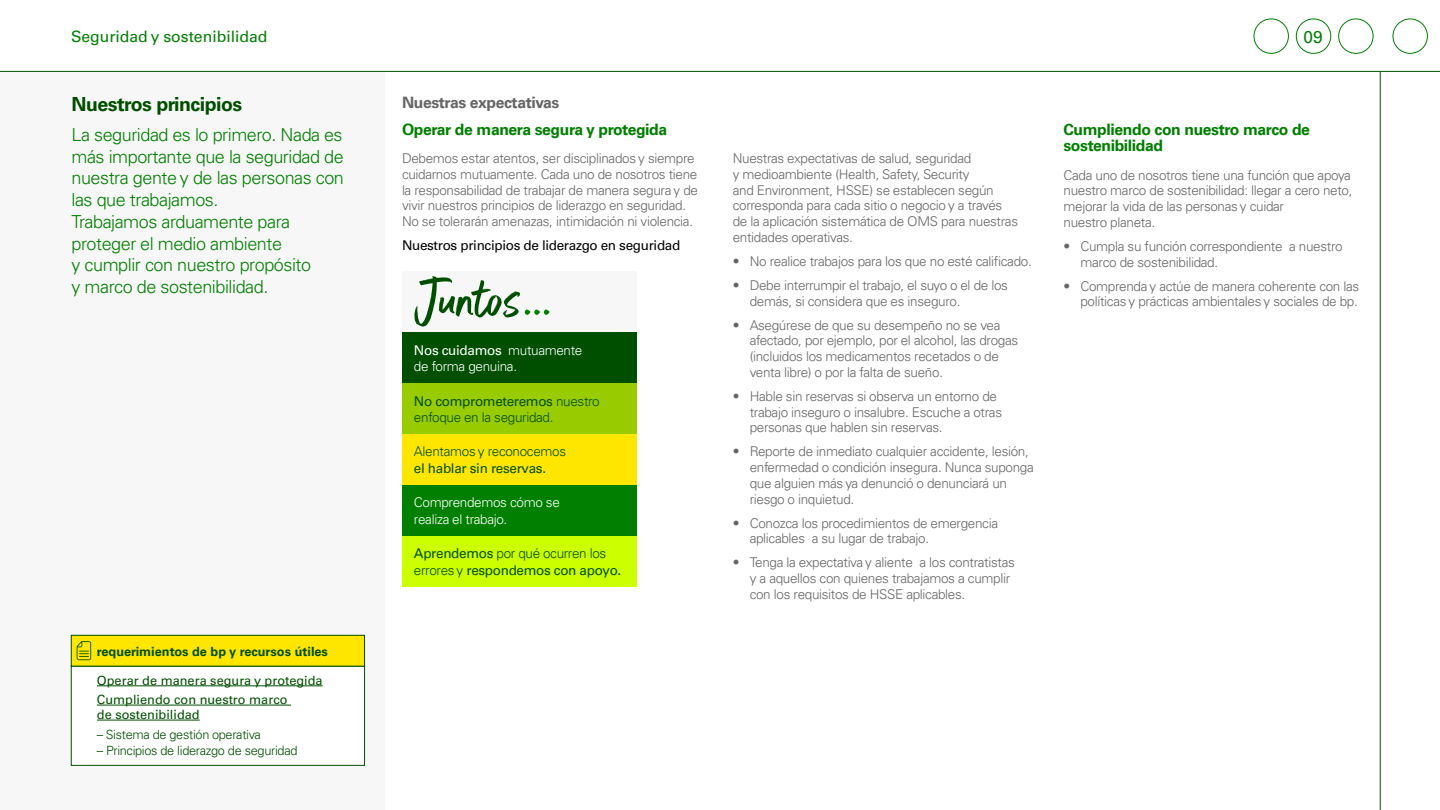
<style>
.page{position:relative;width:1440px;height:810px;background:#fff}
.page>*{position:absolute;margin:0;border:0;box-sizing:border-box;transform-origin:0 0}
.t1{font:64.72px "Better Timesforbp";color:#004f00}
.H_Headline_1_grey{font:700 19.5px "Universfor BP";letter-spacing:-.025em;color:#004f00}
.B_Body_copy_grey{font:300 18px/21.8px "Universfor BP";letter-spacing:-.025em;color:#007f00}
.t2{font:17.25px "Universfor BP";color:#007f00}
.H_Headline_1_grey-2{font:700 15.75px/16.5px "Universfor BP";letter-spacing:-.025em;color:#007f00}
.t3{font:15.75px "Universfor BP";color:#007f00}
.H_Headline_1_grey-3{font:700 15.75px "Universfor BP";letter-spacing:-.025em;color:#666}
.H_Headline_1_grey-4{font:300 13.5px/15.8px "Universfor BP";letter-spacing:-.025em;color:#666}
.B_Body_copy_grey-2{font:300 13.5px/15.8px "Universfor BP";letter-spacing:-.025em;color:#666}
.H_Headline_1_grey-5{font:300 13.5px/16.5px "Universfor BP";letter-spacing:-.025em;color:#004f00}
.H_Headline_1_grey-6{font:300 13.5px/16.5px "Universfor BP";letter-spacing:-.025em;color:#fff}
.H_Headline_1_grey-7{font:13.5px/16.5px "Universfor BP";letter-spacing:-.025em;color:#004f00}
.H_Headline_1_grey-8{font:13.5px "Universfor BP";letter-spacing:-.025em;color:#000}
.t4{font:12.75px/15px "Universfor BP";color:#004f00}
.H_Headline_1_grey-9{font:300 12.75px "Universfor BP";letter-spacing:-.025em;color:#004f00}
.t5{font:700 12.75px "Universfor BP";color:#004f00}
.s1{font-size:78.22px;color:#007f00}
.s2{font-weight:400}
.s3{font-weight:300}
</style>
<div class="page">
<div style="left:0;top:72px;width:384px;height:738px;background:#f7f7f7"></div>
<div style="left:71px;top:666px;width:294px;height:99px;background:#fff"></div>
<hr style="left:97px;top:686px;width:226px;height:1px;background:#004f00">
<hr style="left:97px;top:705px;width:194px;height:1px;background:#004f00">
<hr style="left:97px;top:720px;width:103px;height:1px;background:#004f00">
<div style="left:71px;top:666px;width:294px;height:100px;border:1px solid #004f00"></div>
<div style="left:71px;top:635px;width:294px;height:31px;background:#ffe600"></div>
<div style="left:71px;top:635px;width:294px;height:31px;border:1px solid #004f00"></div>
<svg style="left:77px;top:641px;width:14px;height:19px"></svg>
<div style="left:402px;top:271px;width:234px;height:61px;background:#f7f7f7"></div>
<div style="left:402px;top:333px;width:234px;height:50px;background:#004f00"></div>
<div style="left:402px;top:383px;width:234px;height:51px;background:#9c0"></div>
<div style="left:402px;top:434px;width:234px;height:51px;background:#ffe600"></div>
<div style="left:402px;top:485px;width:234px;height:51px;background:#007f00"></div>
<div style="left:402px;top:536px;width:234px;height:51px;background:#cf0"></div>
<div style="left:1393px;top:19px;width:35px;height:35px;border:1px solid #007f00;border-radius:50%"></div>
<div style="left:1338px;top:19px;width:35px;height:35px;border:1px solid #007f00;border-radius:50%"></div>
<div style="left:1254px;top:19px;width:35px;height:35px;border:1px solid #007f00;border-radius:50%"></div>
<div style="left:1296px;top:19px;width:35px;height:35px;border:1px solid #007f00;border-radius:50%"></div>
<hr style="left:0;top:71px;width:1440px;height:1px;background:#004f00">
<hr style="left:1380px;top:72px;width:1px;height:738px;background:#004f00">
<p class="t3" style="left:71px;top:27px;width:198px">Seguridad y sostenibilidad</p>
<p class="H_Headline_1_grey" style="left:72px;top:92px;width:172px">Nuestros principios</p>
<p class="B_Body_copy_grey" style="left:72px;top:124px;width:274px">La seguridad es lo primero. Nada es más importante que la seguridad de nuestra gente y de las personas con las que trabajamos.<br>Trabajamos arduamente para proteger el medio ambiente<br>y cumplir con nuestro propósito<br>y marco de sostenibilidad.</p>
<p class="t5" style="left:97px;top:643px;width:233px">requerimientos de bp y recursos útiles</p>
<p class="t4" style="left:97px;top:673px;width:227px">Operar de manera segura y protegida</p>
<p class="t4" style="left:97px;top:692px;width:192px">Cumpliendo con nuestro marco de sostenibilidad</p>
<p class="H_Headline_1_grey-9" style="left:97px;top:727px;width:166px">– Sistema de gestión operativa</p>
<p class="H_Headline_1_grey-9" style="left:97px;top:742px;width:202px">– Principios de liderazgo de seguridad</p>
<p class="H_Headline_1_grey-3" style="left:402px;top:93px;width:159px">Nuestras expectativas</p>
<p class="H_Headline_1_grey-2" style="left:402px;top:121px;width:267px">Operar de manera segura y protegida</p>
<p class="H_Headline_1_grey-4" style="left:402px;top:151px;width:298px">Debemos estar atentos, ser disciplinados y siempre cuidarnos mutuamente. Cada uno de nosotros tiene la responsabilidad de trabajar de manera segura y de vivir nuestros principios de liderazgo en seguridad.<br>No se tolerarán amenazas, intimidación ni violencia.</p>
<p class="H_Headline_1_grey-8" style="left:402px;top:237px;width:280px">Nuestros principios de liderazgo en seguridad</p>
<p class="t1" style="left:415px;top:264px;width:140px">Juntos<span class="s1">...</span></p>
<p class="H_Headline_1_grey-6" style="left:414px;top:342px;width:170px"><span class="s2">Nos cuidamos</span> mutuamente de forma genuina.</p>
<p class="H_Headline_1_grey-5" style="left:414px;top:393px;width:187px"><span class="s2">No comprometeremos</span> nuestro enfoque en la seguridad.</p>
<p class="H_Headline_1_grey-5" style="left:414px;top:443px;width:154px">Alentamos y reconocemos <span class="s2">el hablar sin reservas.</span></p>
<p class="H_Headline_1_grey-6" style="left:414px;top:494px;width:147px">Comprendemos cómo se realiza el trabajo.</p>
<p class="H_Headline_1_grey-7" style="left:414px;top:545px;width:209px">Aprendemos <span class="s3">por qué ocurren los errores y</span> respondemos con apoyo.</p>
<p class="t2" style="left:1303px;top:26px;width:21px">09</p>
<p class="B_Body_copy_grey-2" style="left:733px;top:151px;width:287px">Nuestras expectativas de salud, seguridad<br>y medioambiente (Health, Safety, Security<br>and Environment, HSSE) se establecen según corresponda para cada sitio o negocio y a través de la aplicación sistemática de OMS para nuestras entidades operativas.</p>
<p class="H_Headline_1_grey-4" style="left:733px;top:253px;width:301px">• No realice trabajos para los que no esté calificado.</p>
<p class="H_Headline_1_grey-4" style="left:750px;top:277px;width:260px;text-indent:-17px">• Debe interrumpir el trabajo, el suyo o el de los demás, si considera que es inseguro.</p>
<p class="H_Headline_1_grey-4" style="left:750px;top:317px;width:270px;text-indent:-17px">• Asegúrese de que su desempeño no se vea afectado, por ejemplo, por el alcohol, las drogas (incluidos los medicamentos recetados o de venta libre) o por la falta de sueño.</p>
<p class="H_Headline_1_grey-4" style="left:750px;top:388px;width:254px;text-indent:-17px">• Hable sin reservas si observa un entorno de trabajo inseguro o insalubre. Escuche a otras personas que hablen sin reservas.</p>
<p class="H_Headline_1_grey-4" style="left:750px;top:444px;width:286px;text-indent:-17px">• Reporte de inmediato cualquier accidente, lesión, enfermedad o condición insegura. Nunca suponga que alguien más ya denunció o denunciará un riesgo o inquietud.</p>
<p class="H_Headline_1_grey-4" style="left:750px;top:515px;width:250px;text-indent:-17px">• Conozca los procedimientos de emergencia aplicables a su lugar de trabajo.</p>
<p class="H_Headline_1_grey-4" style="left:750px;top:555px;width:267px;text-indent:-17px">• Tenga la expectativa y aliente a los contratistas y a aquellos con quienes trabajamos a cumplir con los requisitos de HSSE aplicables.</p>
<p class="H_Headline_1_grey-2" style="left:1064px;top:121px;width:248px">Cumpliendo con nuestro marco de sostenibilidad</p>
<p class="H_Headline_1_grey-4" style="left:1064px;top:167px;width:290px">Cada uno de nosotros tiene una función que apoya nuestro marco de sostenibilidad: llegar a cero neto, mejorar la vida de las personas y cuidar<br>nuestro planeta.</p>
<p class="H_Headline_1_grey-4" style="left:1080px;top:238px;width:264px;text-indent:-17px">• Cumpla su función correspondiente a nuestro marco de sostenibilidad.</p>
<p class="H_Headline_1_grey-4" style="left:1064px;top:278px;width:297px;text-align:right">• Comprenda y actúe de manera coherente con las políticas y prácticas ambientales y sociales de bp.</p>
</div>
